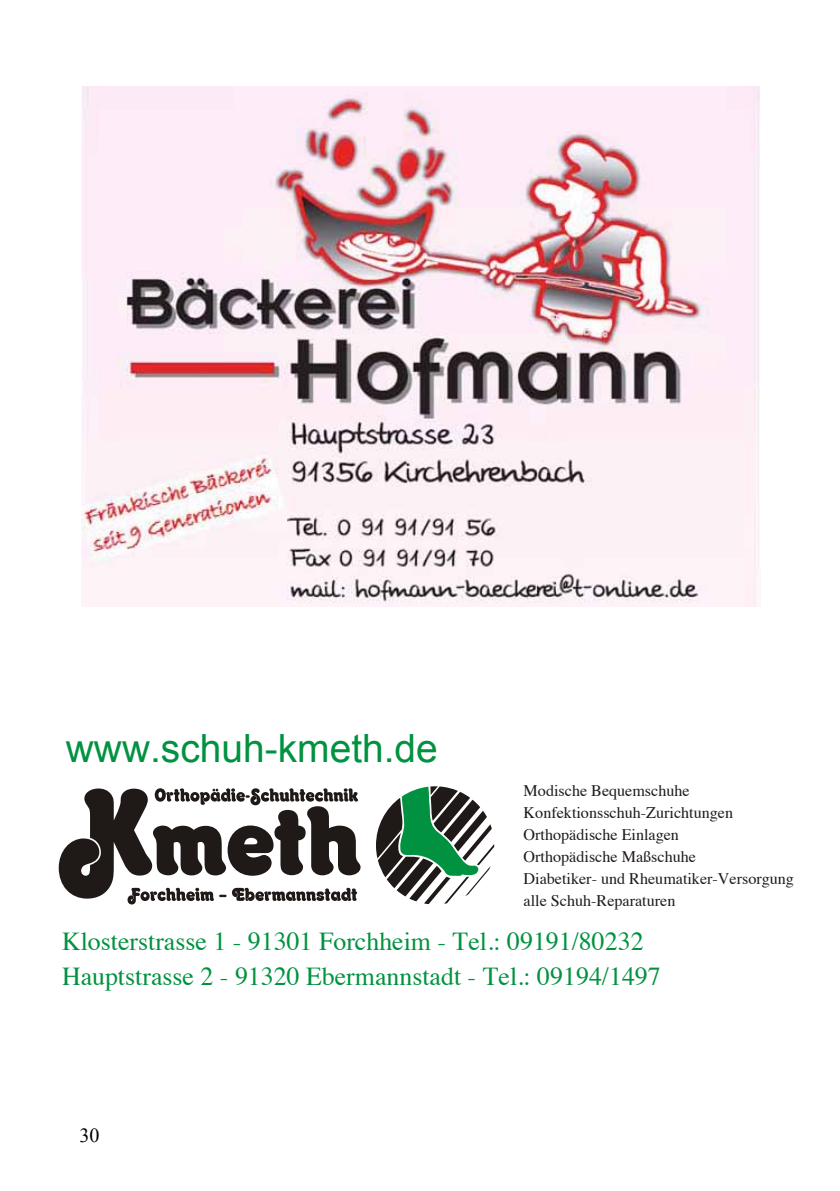
<style>
.page{position:relative;width:840px;height:1191px;background:#fff}
.page>*{position:absolute;margin:0;border:0;box-sizing:border-box;transform-origin:0 0}
.t1{font:38.8px "Arial";color:#009240}
.t2{font:25.8px/35.6px "Times";color:#009240}
.t3{font:20px "Times New Roman";color:#000}
.t4{font:16.2px/22.2px "Times";color:#1f1a17}
</style>
<div class="page">
<img style="left:81px;top:86px;width:679px;height:521px">
<svg style="left:376px;top:786px;width:118px;height:118px"></svg>
<svg style="left:59px;top:788px;width:301px;height:116px"></svg>
<h1 class="t1" style="left:66px;top:723px;width:373px">www.schuh-kmeth.de</h1>
<p class="t4" style="left:523px;top:777px;width:272px">Modische Bequemschuhe<br>Konfektionsschuh-Zurichtungen<br>Orthopädische Einlagen<br>Orthopädische Maßschuhe<br>Diabetiker- und Rheumatiker-Versorgung alle Schuh-Reparaturen</p>
<h2 class="t2" style="left:62px;top:921px;width:600px">Klosterstrasse 1 - 91301 Forchheim - Tel.: 09191/80232<br>Hauptstrasse 2 - 91320 Ebermannstadt - Tel.: 09194/1497</h2>
<p class="t3" style="left:79px;top:1122px;width:21px">30</p>
</div>
